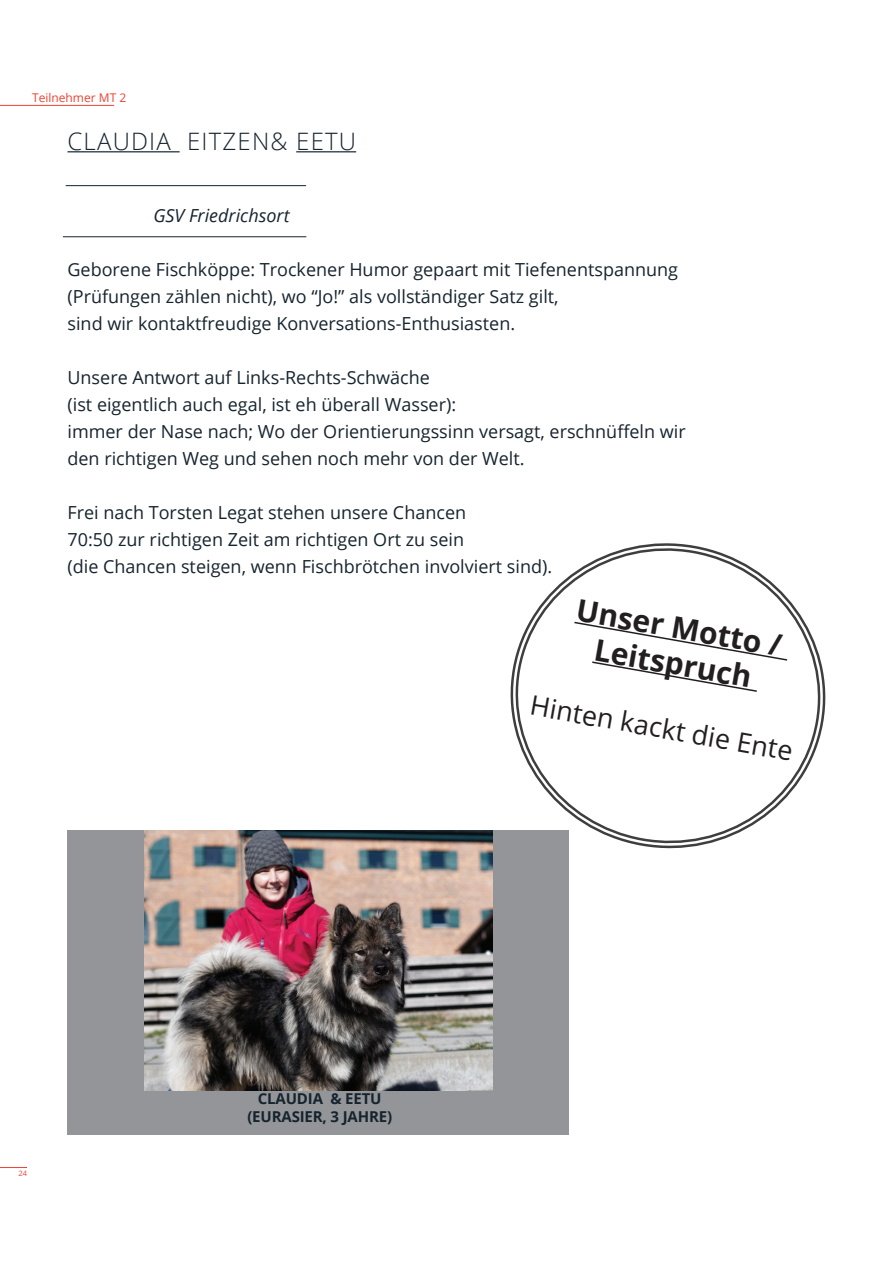
<style>
.page{position:relative;width:893px;height:1263px;background:#fff}
.page>*{position:absolute;margin:0;border:0;box-sizing:border-box;transform-origin:0 0}
.t1{font:700 30px/36px "Open Sans";color:#231f20;text-align:center}
.t2{font:27px "Open Sans";color:#231f20}
.t3{font:300 24px "Open Sans";letter-spacing:.05em;color:#16242e}
.t4{font:18px/27px "Open Sans";color:#16242e}
.t5{font:italic 18px "Open Sans";color:#16242e}
.t6{font:700 15px/18px "Open Sans";letter-spacing:-.01em;color:#16242e;text-align:center}
.t7{font:12px "Open Sans";color:#ee4232}
.t8{font:7.5px "Open Sans";color:#ee4232}
</style>
<div class="page">
<svg style="left:0;top:1167px;width:27px;height:1px"></svg>
<hr style="left:0;top:105px;width:114px;height:1px;background:#ee4232">
<hr style="left:66px;top:185px;width:240px;height:1px;background:#16242e">
<hr style="left:63px;top:236px;width:243px;height:1px;background:#16242e">
<hr style="left:68px;top:151px;width:112px;height:1px;background:#16242e">
<hr style="left:296px;top:151px;width:60px;height:1px;background:#16242e">
<div style="left:68px;top:830px;width:501px;height:261px;background:#939598"></div>
<img style="left:144px;top:830px;width:348px;height:261px">
<svg style="left:510px;top:543px;width:316px;height:306px"></svg>
<div style="left:68px;top:1091px;width:501px;height:43px;background:#939598"></div>
<p class="t7" style="left:32px;top:89px;width:96px">Teilnehmer MT 2</p>
<h3 class="t3" style="left:68px;top:125px;width:290px">CLAUDIA EITZEN&amp; EETU</h3>
<p class="t5" style="left:153px;top:203px;width:138px">GSV Friedrichsort</p>
<p class="t4" style="left:68px;top:256px;width:612px">Geborene Fischköppe: Trockener Humor gepaart mit Tiefenentspannung (Prüfungen zählen nicht), wo “Jo!” als vollständiger Satz gilt,<br>sind wir kontaktfreudige Konversations-Enthusiasten.</p>
<p class="t4" style="left:68px;top:364px;width:620px">Unsere Antwort auf Links-Rechts-Schwäche<br>(ist eigentlich auch egal, ist eh überall Wasser):<br>immer der Nase nach; Wo der Orientierungssinn versagt, erschnüffeln wir den richtigen Weg und sehen noch mehr von der Welt.</p>
<p class="t4" style="left:68px;top:499px;width:486px">Frei nach Torsten Legat stehen unsere Chancen<br>70:50 zur richtigen Zeit am richtigen Ort zu sein<br>(die Chancen steigen, wenn Fischbrötchen involviert sind).</p>
<h1 class="t1" style="left:580px;top:591px;width:210px;rotate:10deg">Unser Motto /<br>Leitspruch</h1>
<h2 class="t2" style="left:534px;top:687px;width:268px;rotate:10deg">Hinten kackt die Ente</h2>
<p class="t8" style="left:18px;top:1168px;width:10px">24</p>
<p class="t6" style="left:247px;top:1089px;width:146px">CLAUDIA &amp; EETU (EURASIER, 3 JAHRE)</p>
</div>
